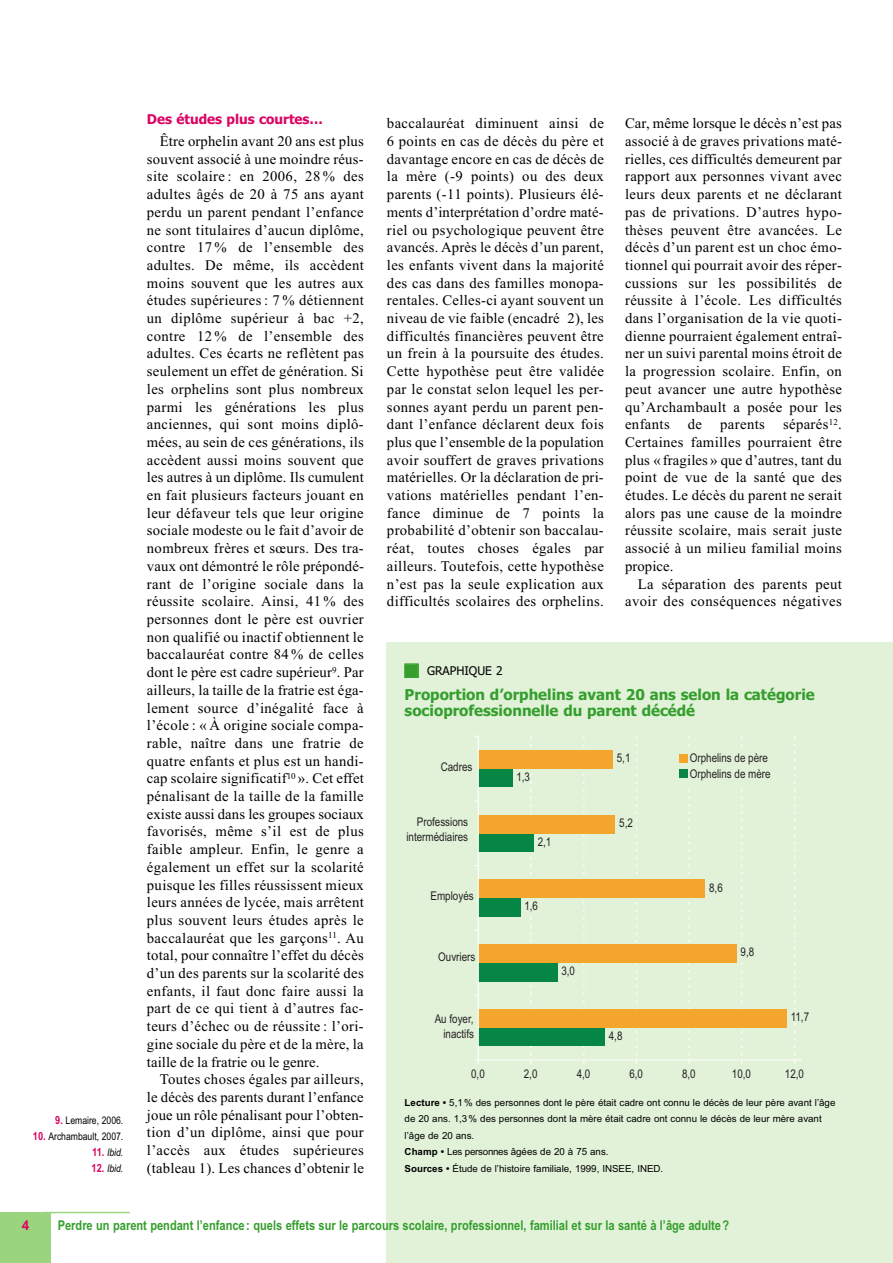
<style>
.page{position:relative;width:893px;height:1263px;background:#fff}
.page>*{position:absolute;margin:0;border:0;box-sizing:border-box;transform-origin:0 0}
.t1{font:700 15px/16.5px "Tahoma";color:#349f2c}
.t2{font:14.7px/17.7px "Times New Roman";letter-spacing:.025em;color:#000;text-align:justify}
.t3{font:700 13.5px "Arial Narrow";color:#349f2c}
.t4{font:700 13.5px "Tahoma";color:#dc0363}
.t5{font:700 13.5px "Arial";color:#dc0363}
.t6{font:12px/14.4px "Arial Narrow";color:#231f20;text-align:right}
.t7{font:12px "Tahoma";color:#000}
.t8{font:10.5px "Arial Narrow";color:#000}
.t9{font:italic 10.5px "Arial Narrow";color:#000}
.t10{font:9.75px/16.5px "Arial";color:#000}
.s1{font-weight:700;font-size:11.25px;color:#dc0363}
.s2{font-weight:700;font-style:normal;font-size:11.25px;color:#dc0363}
.s3{font-weight:700}
</style>
<div class="page">
<div style="left:386px;top:642px;width:507px;height:621px;background:#e1f2d9"></div>
<hr style="left:44px;top:1212px;width:86px;height:1px;background:#9ad47f">
<div style="left:0;top:1212px;width:51px;height:51px;background:#9ad47f"></div>
<svg style="left:531px;top:736px;width:1px;height:70px"></svg>
<svg style="left:531px;top:812px;width:1px;height:175px"></svg>
<svg style="left:584px;top:736px;width:1px;height:70px"></svg>
<svg style="left:584px;top:812px;width:1px;height:175px"></svg>
<svg style="left:636px;top:736px;width:1px;height:70px"></svg>
<svg style="left:636px;top:812px;width:1px;height:175px"></svg>
<svg style="left:689px;top:812px;width:1px;height:175px"></svg>
<svg style="left:741px;top:812px;width:1px;height:175px"></svg>
<svg style="left:794px;top:736px;width:1px;height:70px"></svg>
<svg style="left:794px;top:812px;width:1px;height:175px"></svg>
<div style="left:478px;top:1027px;width:127px;height:19px;background:#068645"></div>
<div style="left:478px;top:963px;width:79px;height:18px;background:#068645"></div>
<div style="left:478px;top:898px;width:42px;height:18px;background:#068645"></div>
<div style="left:478px;top:833px;width:56px;height:19px;background:#068645"></div>
<div style="left:478px;top:768px;width:34px;height:19px;background:#068645"></div>
<div style="left:478px;top:1009px;width:309px;height:18px;background:#f3a52c"></div>
<div style="left:478px;top:944px;width:259px;height:19px;background:#f3a52c"></div>
<div style="left:478px;top:879px;width:227px;height:19px;background:#f3a52c"></div>
<div style="left:478px;top:815px;width:137px;height:18px;background:#f3a52c"></div>
<div style="left:478px;top:750px;width:135px;height:18px;background:#f3a52c"></div>
<hr style="left:478px;top:1060px;width:323px;height:1px;background:#fff">
<svg style="left:531px;top:993px;width:1px;height:70px"></svg>
<svg style="left:584px;top:993px;width:1px;height:70px"></svg>
<svg style="left:636px;top:993px;width:1px;height:70px"></svg>
<svg style="left:689px;top:993px;width:1px;height:70px"></svg>
<svg style="left:741px;top:993px;width:1px;height:70px"></svg>
<svg style="left:794px;top:993px;width:1px;height:70px"></svg>
<hr style="left:478px;top:736px;width:1px;height:324px;background:#fff">
<div style="left:680px;top:754px;width:8px;height:8px;background:#f3a52c"></div>
<div style="left:680px;top:770px;width:8px;height:8px;background:#068645"></div>
<p class="t8" style="left:55px;top:1116px;width:69px"><span class="s1">9.</span> Lemaire, 2006.</p>
<p class="t8" style="left:33px;top:1132px;width:92px"><span class="s1">10.</span> Archambault, 2007.</p>
<p class="t9" style="left:92px;top:1148px;width:33px"><span class="s2">11.</span> Ibid.</p>
<p class="t9" style="left:92px;top:1165px;width:33px"><span class="s2">12.</span> Ibid.</p>
<p class="t4" style="left:147px;top:111px;width:178px">Des études plus courtes…</p>
<p class="t2" style="left:147px;top:132px;width:219px;text-indent:13px">Être orphelin avant 20 ans est plus souvent associé à une moindre réus&shy;site scolaire : en 2006, 28 % des adultes âgés de 20 à 75 ans ayant perdu un parent pendant l’enfance ne sont titulaires d’aucun diplôme, contre 17 % de l’ensemble des adultes. De même, ils accèdent moins souvent que les autres aux études supérieures : 7 % détiennent un diplôme supérieur à bac +2, contre 12 % de l’ensemble des adultes. Ces écarts ne reflètent pas seulement un effet de génération. Si les orphelins sont plus nombreux parmi les générations les plus anciennes, qui sont moins diplô&shy;mées, au sein de ces générations, ils accèdent aussi moins souvent que les autres à un diplôme. Ils cumulent en fait plusieurs facteurs jouant en leur défaveur tels que leur origine sociale modeste ou le fait d’avoir de nombreux frères et sœurs. Des tra&shy;vaux ont démontré le rôle prépondé&shy;rant de l’origine sociale dans la réussite scolaire. Ainsi, 41 % des personnes dont le père est ouvrier non qualifié ou inactif obtiennent le baccalauréat contre 84 % de celles dont le père est cadre supérieur<sup>9</sup>. Par ailleurs, la taille de la fratrie est éga&shy;lement source d’inégalité face à l’école : « À origine sociale compa&shy;rable, naître dans une fratrie de quatre enfants et plus est un handi&shy;cap scolaire significatif<sup>10</sup> ». Cet effet pénalisant de la taille de la famille existe aussi dans les groupes sociaux favorisés, même s’il est de plus faible ampleur. Enfin, le genre a également un effet sur la scolarité puisque les filles réussissent mieux leurs années de lycée, mais arrêtent plus souvent leurs études après le baccalauréat que les garçons<sup>11</sup>. Au total, pour connaître l’effet du décès d’un des parents sur la scolarité des enfants, il faut donc faire aussi la part de ce qui tient à d’autres fac&shy;teurs d’échec ou de réussite : l’ori&shy;gine sociale du père et de la mère, la taille de la fratrie ou le genre.</p>
<p class="t2" style="left:147px;top:1070px;width:219px;text-indent:13px">Toutes choses égales par ailleurs, le décès des parents durant l’enfance joue un rôle pénalisant pour l’obten&shy;tion d’un diplôme, ainsi que pour l’accès aux études supérieures (tableau 1). Les chances d’obtenir le</p>
<p class="t2" style="left:387px;top:114px;width:219px">baccalauréat diminuent ainsi de 6 points en cas de décès du père et davantage encore en cas de décès de la mère (-9 points) ou des deux parents (-11 points). Plusieurs élé&shy;ments d’interprétation d’ordre maté&shy;riel ou psychologique peuvent être avancés. Après le décès d’un parent, les enfants vivent dans la majorité des cas dans des familles monopa&shy;rentales. Celles-ci ayant souvent un niveau de vie faible (encadré 2), les difficultés financières peuvent être un frein à la poursuite des études.<br>Cette hypothèse peut être validée par le constat selon lequel les per&shy;sonnes ayant perdu un parent pen&shy;dant l’enfance déclarent deux fois plus que l’ensemble de la population avoir souffert de graves privations matérielles. Or la déclaration de pri&shy;vations matérielles pendant l’en&shy;fance diminue de 7 points la probabilité d’obtenir son baccalau&shy;réat, toutes choses égales par ailleurs. Toutefois, cette hypothèse n’est pas la seule explication aux difficultés scolaires des orphelins.</p>
<p class="t2" style="left:625px;top:114px;width:219px">Car, même lorsque le décès n’est pas associé à de graves privations maté&shy;rielles, ces difficultés demeurent par rapport aux personnes vivant avec leurs deux parents et ne déclarant pas de privations. D’autres hypo&shy;thèses peuvent être avancées. Le décès d’un parent est un choc émo&shy;tionnel qui pourrait avoir des réper&shy;cussions sur les possibilités de réussite à l’école. Les difficultés dans l’organisation de la vie quoti&shy;dienne pourraient également entraî&shy;ner un suivi parental moins étroit de la progression scolaire. Enfin, on peut avancer une autre hypothèse qu’Archambault a posée pour les enfants de parents séparés<sup>12</sup>.<br>Certaines familles pourraient être plus « fragiles » que d’autres, tant du point de vue de la santé que des études. Le décès du parent ne serait alors pas une cause de la moindre réussite scolaire, mais serait juste associé à un milieu familial moins propice.</p>
<p class="t2" style="left:625px;top:575px;width:218px;text-align:right">La séparation des parents peut avoir des conséquences négatives</p>
<p class="t7" style="left:427px;top:664px;width:77px">GRAPHIQUE 2</p>
<p class="t1" style="left:405px;top:686px;width:412px">Proportion d’orphelins avant 20 ans selon la catégorie socioprofessionnelle du parent décédé</p>
<p class="t6" style="left:441px;top:759px;width:33px">Cadres</p>
<p class="t6" style="left:690px;top:750px;width:82px;line-height:15.8px;text-align:left">Orphelins de père<br>Orphelins de mère</p>
<p class="t6" style="left:617px;top:751px;width:15px">5,1</p>
<p class="t6" style="left:516px;top:769px;width:15px">1,3</p>
<p class="t6" style="left:406px;top:815px;width:63px">Professions intermédiaires</p>
<p class="t6" style="left:538px;top:834px;width:15px">2,1</p>
<p class="t6" style="left:619px;top:815px;width:15px">5,2</p>
<p class="t6" style="left:431px;top:889px;width:45px">Employés</p>
<p class="t6" style="left:524px;top:899px;width:15px">1,6</p>
<p class="t6" style="left:709px;top:880px;width:15px">8,6</p>
<p class="t6" style="left:438px;top:950px;width:39px">Ouvriers</p>
<p class="t6" style="left:740px;top:945px;width:15px">9,8</p>
<p class="t6" style="left:561px;top:963px;width:15px">3,0</p>
<p class="t6" style="left:435px;top:1012px;width:41px">Au foyer, inactifs</p>
<p class="t6" style="left:609px;top:1028px;width:15px">4,8</p>
<p class="t6" style="left:791px;top:1010px;width:20px">11,7</p>
<p class="t6" style="left:471px;top:1066px;width:15px">0,0</p>
<p class="t6" style="left:524px;top:1066px;width:15px">2,0</p>
<p class="t6" style="left:577px;top:1066px;width:15px">4,0</p>
<p class="t6" style="left:629px;top:1066px;width:15px">6,0</p>
<p class="t6" style="left:682px;top:1066px;width:15px">8,0</p>
<p class="t6" style="left:732px;top:1066px;width:21px">10,0</p>
<p class="t6" style="left:785px;top:1066px;width:21px">12,0</p>
<p class="t10" style="left:405px;top:1094px;width:432px"><span class="s3">Lecture •</span> 5,1% des personnes dont le père était cadre ont connu le décès de leur père avant l’âge de 20 ans. 1,3 % des personnes dont la mère était cadre ont connu le décès de leur mère avant l’âge de 20 ans.<br><span class="s3">Champ •</span> Les personnes âgées de 20 à 75 ans.<br><span class="s3">Sources •</span> Étude de l’histoire familiale, 1999, INSEE, INED.</p>
<p class="t5" style="left:22px;top:1218px;width:9px">4</p>
<p class="t3" style="left:58px;top:1217px;width:673px">Perdre un parent pendant l’enfance : quels effets sur le parcours scolaire, professionnel, familial et sur la santé à l’âge adulte ?</p>
</div>
